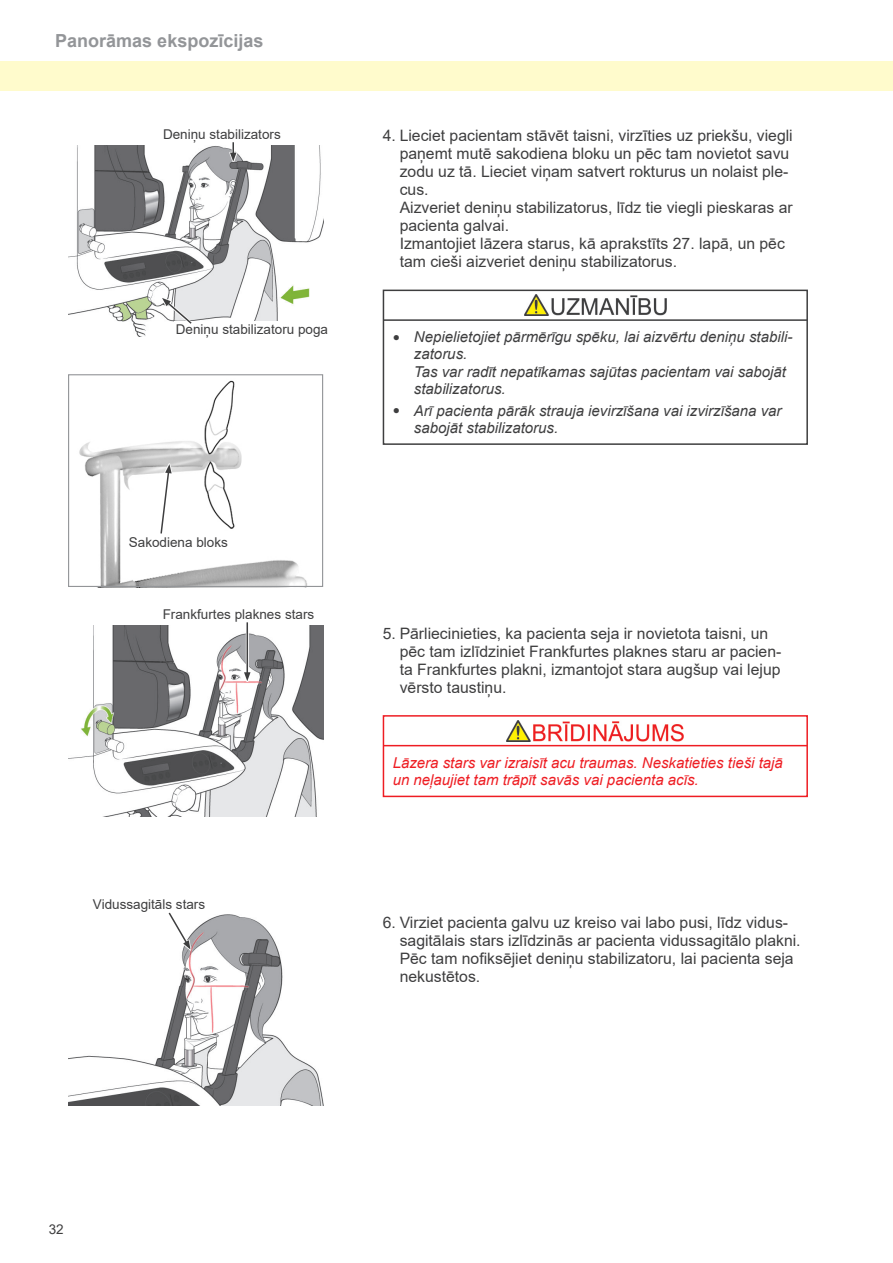
<style>
.page{position:relative;width:893px;height:1263px;background:#fff}
.page>*{position:absolute;margin:0;border:0;box-sizing:border-box;transform-origin:0 0}
.t1{font:700 18px "Arial";color:#939598}
.t2{font:15.75px/18px "Arial";color:#3e3e3f}
.t3{font:italic 15px/17.2px "Arial";color:#3e3e3f}
.t4{font:italic 15px/17.2px "Arial";color:#ee1d23}
.t5{font:13.5px "Arial";color:#3e3e3f}
.s1{font-style:normal;font-size:12px}
</style>
<div class="page">
<img style="left:68px;top:145px;width:255px;height:191px">
<img style="left:79px;top:380px;width:228px;height:205px">
<div style="left:68px;top:374px;width:255px;height:213px;border:1px solid #939598"></div>
<img style="left:68px;top:625px;width:255px;height:191px">
<img style="left:68px;top:914px;width:256px;height:192px">
<hr style="left:383px;top:319px;width:424px;height:2px;background:#3e3e3f">
<div style="left:383px;top:290px;width:425px;height:155px;border:2px solid #3e3e3f"></div>
<img style="left:525px;top:295px;width:141px;height:21px">
<hr style="left:383px;top:745px;width:424px;height:1px;background:#ee1d23">
<div style="left:383px;top:715px;width:425px;height:82px;border:2px solid #ee1d23"></div>
<img style="left:507px;top:720px;width:177px;height:21px">
<div style="left:174px;top:321px;width:156px;height:17px;background:#fff"></div>
<svg style="left:229px;top:145px;width:8px;height:17px"></svg>
<svg style="left:230px;top:142px;width:6px;height:20px"></svg>
<svg style="left:161px;top:297px;width:31px;height:27px"></svg>
<svg style="left:162px;top:298px;width:31px;height:27px"></svg>
<svg style="left:160px;top:463px;width:12px;height:1px"></svg>
<svg style="left:159px;top:464px;width:13px;height:71px"></svg>
<svg style="left:243px;top:622px;width:8px;height:60px"></svg>
<hr style="left:247px;top:622px;width:1px;height:53px;background:#3e3e3f">
<svg style="left:244px;top:672px;width:7px;height:9px"></svg>
<svg style="left:168px;top:914px;width:23px;height:36px"></svg>
<svg style="left:167px;top:912px;width:23px;height:37px"></svg>
<div style="left:0;top:61px;width:893px;height:30px;background:#fffbcc"></div>
<p class="t1" style="left:55px;top:28px;width:210px">Panorāmas ekspozīcijas</p>
<p class="t5" style="left:163px;top:125px;width:119px">Deniņu stabilizators</p>
<p class="t5" style="left:176px;top:320px;width:154px">Deniņu stabilizatoru poga</p>
<p class="t5" style="left:129px;top:533px;width:101px">Sakodiena bloks</p>
<p class="t5" style="left:163px;top:605px;width:153px">Frankfurtes plaknes stars</p>
<p class="t5" style="left:93px;top:895px;width:114px">Vidussagitāls stars</p>
<p class="t2" style="left:400px;top:126px;width:395px;text-indent:-17px">4. Lieciet pacientam stāvēt taisni, virzīties uz priekšu, viegli paņemt mutē sakodiena bloku un pēc tam novietot savu zodu uz tā. Lieciet viņam satvert rokturus un nolaist ple&shy;cus.<br>Aizveriet deniņu stabilizatorus, līdz tie viegli pieskaras ar pacienta galvai.<br>Izmantojiet lāzera starus, kā aprakstīts 27. lapā, un pēc tam cieši aizveriet deniņu stabilizatorus.</p>
<p class="t3" style="left:414px;top:329px;width:380px;text-indent:-21px"><span class="s1">●</span> Nepielietojiet pārmērīgu spēku, lai aizvērtu deniņu stabili&shy;zatorus.<br>Tas var radīt nepatīkamas sajūtas pacientam vai sabojāt stabilizatorus.</p>
<p class="t3" style="left:414px;top:402px;width:369px;text-indent:-21px"><span class="s1">●</span> Arī pacienta pārāk strauja ievirzīšana vai izvirzīšana var sabojāt stabilizatorus.</p>
<p class="t2" style="left:400px;top:624px;width:383px;text-indent:-17px">5. Pārliecinieties, ka pacienta seja ir novietota taisni, un pēc tam izlīdziniet Frankfurtes plaknes staru ar pacien&shy;ta Frankfurtes plakni, izmantojot stara augšup vai lejup vērsto taustiņu.</p>
<p class="t4" style="left:393px;top:754px;width:392px">Lāzera stars var izraisīt acu traumas. Neskatieties tieši tajā un neļaujiet tam trāpīt savās vai pacienta acīs.</p>
<p class="t2" style="left:400px;top:913px;width:402px;text-indent:-17px">6. Virziet pacienta galvu uz kreiso vai labo pusi, līdz vidus&shy;sagitālais stars izlīdzinās ar pacienta vidussagitālo plakni.<br>Pēc tam nofiksējiet deniņu stabilizatoru, lai pacienta seja nekustētos.</p>
<p class="t5" style="left:49px;top:1220px;width:17px">32</p>
</div>
